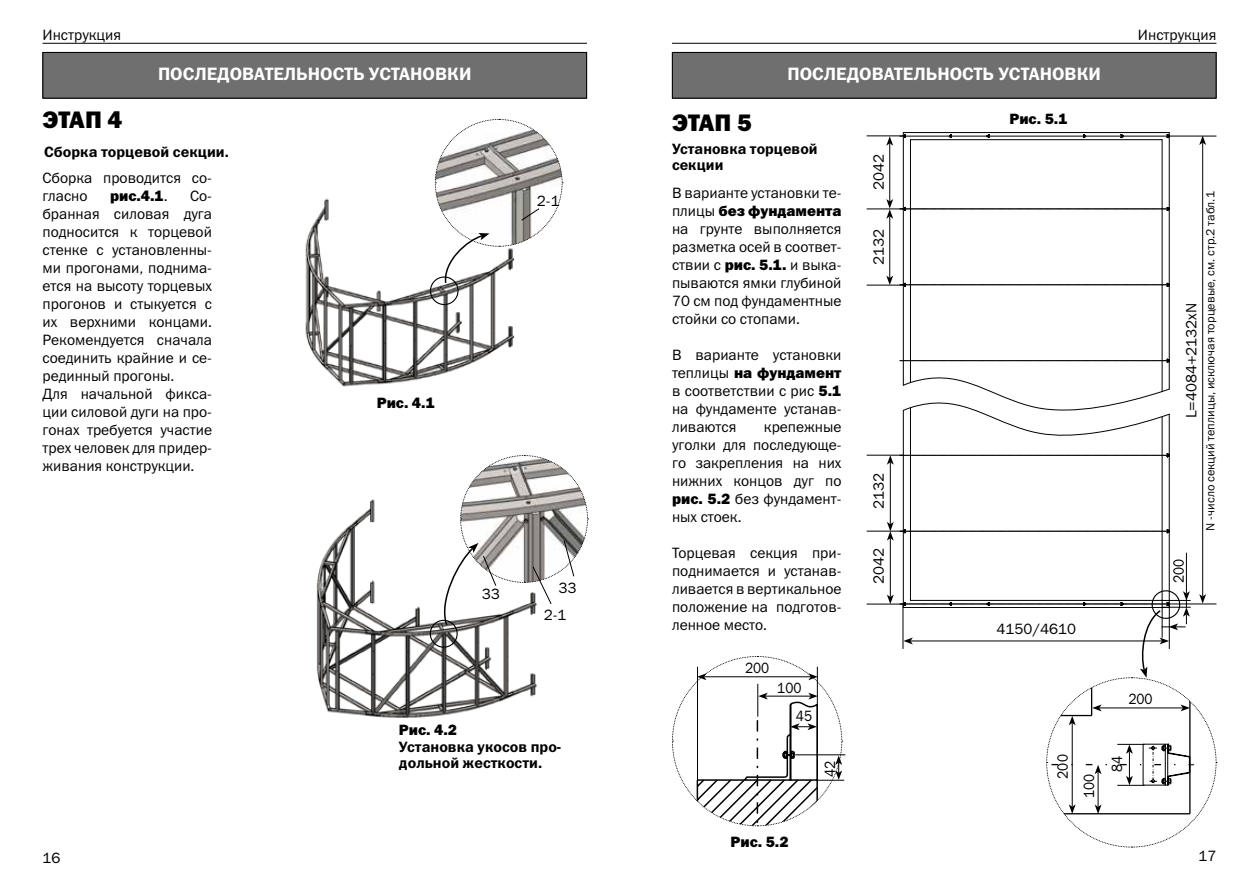
<style>
.page{position:relative;width:1259px;height:893px;background:#fff}
.page>*{position:absolute;margin:0;border:0;box-sizing:border-box;transform-origin:0 0}
.t1{font:24px "Franklin Gothic Heavy C";color:#000}
.t2{font:18px "Franklin Gothic Demi C";color:#fff}
.t3{font:15px/18px "Franklin Gothic Book C";color:#000;text-align:justify}
.t4{font:15px/16.5px "Franklin Gothic Demi C";color:#000}
.t5{font:15px "Franklin Gothic Heavy C";color:#000}
.t6{font:15px "Franklin Gothic Book C";color:#000;scale:.9 1}
.t7{font:12px "Franklin Gothic Book C";color:#000}
.s1{font-family:"Franklin Gothic Book C"}
.s2{font-family:"Franklin Gothic Heavy C"}
</style>
<div class="page">
<hr style="left:43px;top:43px;width:544px;height:1px;background:#000">
<hr style="left:672px;top:43px;width:544px;height:1px;background:#000">
<div style="left:43px;top:52px;width:543px;height:46px;background:#706f6f"></div>
<div style="left:43px;top:52px;width:544px;height:46px;border:1px solid #000"></div>
<div style="left:672px;top:52px;width:544px;height:46px;background:#706f6f"></div>
<div style="left:672px;top:52px;width:544px;height:46px;border:1px solid #000"></div>
<img style="left:316px;top:499px;width:221px;height:219px">
<div style="left:430px;top:620px;width:28px;height:28px;border:1px solid #000;border-radius:50%"></div>
<img style="left:305px;top:198px;width:210px;height:189px">
<div style="left:430px;top:276px;width:28px;height:29px;border:1px solid #000;border-radius:50%"></div>
<svg style="left:434px;top:119px;width:129px;height:166px"></svg>
<svg style="left:438px;top:455px;width:150px;height:172px"></svg>
<hr style="left:1169px;top:133px;width:1px;height:256px;background:#000">
<hr style="left:1161px;top:140px;width:1px;height:251px;background:#000">
<hr style="left:910px;top:140px;width:1px;height:242px;background:#000">
<hr style="left:899px;top:136px;width:270px;height:1px;background:#000">
<hr style="left:903px;top:132px;width:266px;height:1px;background:#000">
<hr style="left:910px;top:139px;width:252px;height:1px;background:#000">
<svg style="left:899px;top:530px;width:270px;height:3px"></svg>
<svg style="left:899px;top:359px;width:271px;height:78px"></svg>
<svg style="left:899px;top:283px;width:271px;height:4px"></svg>
<svg style="left:899px;top:207px;width:271px;height:4px"></svg>
<hr style="left:910px;top:408px;width:1px;height:192px;background:#000">
<hr style="left:903px;top:410px;width:1px;height:197px;background:#000">
<hr style="left:1169px;top:414px;width:1px;height:193px;background:#000">
<hr style="left:1161px;top:417px;width:1px;height:183px;background:#000">
<hr style="left:903px;top:133px;width:1px;height:252px;background:#000">
<svg style="left:899px;top:454px;width:271px;height:4px"></svg>
<svg style="left:1120px;top:134px;width:4px;height:4px"></svg>
<svg style="left:986px;top:134px;width:4px;height:4px"></svg>
<hr style="left:1186px;top:553px;width:1px;height:41px;background:#000">
<hr style="left:866px;top:135px;width:37px;height:1px;background:#000">
<hr style="left:866px;top:455px;width:37px;height:1px;background:#000">
<hr style="left:866px;top:209px;width:37px;height:1px;background:#000">
<hr style="left:866px;top:531px;width:37px;height:1px;background:#000">
<hr style="left:866px;top:285px;width:37px;height:1px;background:#000">
<hr style="left:866px;top:604px;width:37px;height:1px;background:#000">
<hr style="left:889px;top:143px;width:1px;height:58px;background:#000">
<svg style="left:886px;top:136px;width:7px;height:10px"></svg>
<hr style="left:890px;top:462px;width:1px;height:62px;background:#000">
<svg style="left:887px;top:455px;width:6px;height:10px"></svg>
<hr style="left:889px;top:216px;width:1px;height:62px;background:#000">
<svg style="left:886px;top:276px;width:7px;height:9px"></svg>
<svg style="left:886px;top:199px;width:7px;height:20px"></svg>
<hr style="left:890px;top:538px;width:1px;height:59px;background:#000">
<svg style="left:887px;top:595px;width:6px;height:9px"></svg>
<svg style="left:887px;top:522px;width:6px;height:19px"></svg>
<hr style="left:1166px;top:136px;width:50px;height:1px;background:#000">
<hr style="left:1202px;top:143px;width:1px;height:453px;background:#000">
<svg style="left:1199px;top:136px;width:7px;height:9px"></svg>
<div style="left:1151px;top:590px;width:29px;height:29px;border:1px solid #000;border-radius:50%"></div>
<hr style="left:795px;top:754px;width:50px;height:1px;background:#000">
<svg style="left:672px;top:656px;width:172px;height:171px"></svg>
<svg style="left:899px;top:591px;width:318px;height:257px"></svg>
<p class="t3" style="left:43px;top:25px;width:80px">Инструкция</p>
<p class="t3" style="left:1138px;top:25px;width:80px">Инструкция</p>
<h1 class="t1" style="left:43px;top:106px;width:81px">ЭТАП 4</h1>
<p class="t2" style="left:158px;top:64px;width:315px">ПОСЛЕДОВАТЕЛЬНОСТЬ УСТАНОВКИ</p>
<p class="t4" style="left:44px;top:143px;width:186px">Сборка торцевой секции.</p>
<p class="t3" style="left:43px;top:169px;width:171px">Сборка проводится со&shy;гласно</p>
<p class="t3" style="left:43px;top:187px;width:171px;text-align:left;text-indent:148px">Со&shy;бранная силовая дуга подносится к торцевой стенке с установленны&shy;ми прогонами, поднима&shy;ется на высоту торцевых прогонов и стыкуется с их верхними концами.<br>Рекомендуется сначала соединить крайние и се&shy;рединный прогоны.<br>Для начальной фикса&shy;ции силовой дуги на про&shy;гонах требуется участие трех человек для придер&shy;живания конструкции.</p>
<p class="t5" style="left:110px;top:188px;width:59px">рис.4.1<span class="s1">.</span></p>
<p class="t3" style="left:537px;top:192px;width:24px">2-1</p>
<p class="t5" style="left:377px;top:394px;width:60px">Рис. 4.1</p>
<p class="t3" style="left:482px;top:584px;width:19px">33</p>
<p class="t3" style="left:558px;top:579px;width:19px">33</p>
<p class="t3" style="left:544px;top:605px;width:24px">2-1</p>
<p class="t5" style="left:399px;top:721px;width:60px">Рис. 4.2</p>
<p class="t4" style="left:399px;top:738px;width:164px">Установка укосов про&shy;дольной жесткости.</p>
<h1 class="t1" style="left:672px;top:110px;width:81px">ЭТАП 5</h1>
<p class="t2" style="left:787px;top:63px;width:315px">ПОСЛЕДОВАТЕЛЬНОСТЬ УСТАНОВКИ</p>
<p class="t5" style="left:1009px;top:110px;width:60px">Рис. 5.1</p>
<p class="t4" style="left:672px;top:140px;width:147px">Установка торцевой секции</p>
<p class="t3" style="left:672px;top:184px;width:171px">В варианте установки те-</p>
<p class="t5" style="left:672px;top:203px;width:171px"><span class="s1">плицы</span> без фундамента</p>
<p class="t3" style="left:672px;top:220px;width:171px">на грунте выполняется разметка осей в соответ&shy;ствии с <span class="s2">рис. 5.1.</span> и выка&shy;пываются ямки глубиной 70 см под фундаментные стойки со стопами.</p>
<p class="t3" style="left:672px;top:346px;width:171px">В варианте установки</p>
<p class="t5" style="left:672px;top:365px;width:171px"><span class="s1">теплицы</span> на фундамент</p>
<p class="t3" style="left:672px;top:382px;width:171px">в соответствии с рис <span class="s2">5.1 </span>на фундаменте устанав&shy;ливаются</p>
<p class="t3" style="left:672px;top:418px;width:171px;text-indent:92px">крепежные уголки для последующе&shy;го закрепления на них нижних концов дуг по <span class="s2">рис. 5.2</span> без фундамент&shy;ных стоек.</p>
<p class="t3" style="left:672px;top:544px;width:171px">Торцевая секция при&shy;поднимается и устанав&shy;ливается в вертикальное положение на подготов&shy;ленное место.</p>
<p class="t6" style="left:745px;top:660px;width:28px">200</p>
<p class="t6" style="left:777px;top:679px;width:28px">100</p>
<p class="t6" style="left:796px;top:707px;width:20px">45</p>
<p class="t6" style="left:821px;top:777px;width:20px;rotate:-90deg">42</p>
<p class="t5" style="left:730px;top:834px;width:60px">Рис. 5.2</p>
<p class="t3" style="left:869px;top:190px;width:37px;rotate:-90deg">2042</p>
<p class="t3" style="left:869px;top:265px;width:37px;rotate:-90deg">2132</p>
<p class="t3" style="left:869px;top:509px;width:38px;rotate:-90deg">2132</p>
<p class="t3" style="left:869px;top:584px;width:37px;rotate:-90deg">2042</p>
<p class="t3" style="left:996px;top:619px;width:81px">4150/4610</p>
<p class="t6" style="left:1128px;top:690px;width:28px">200</p>
<p class="t6" style="left:1054px;top:779px;width:28px;rotate:-90deg">200</p>
<p class="t6" style="left:1108px;top:772px;width:20px;rotate:-90deg">84</p>
<p class="t6" style="left:1080px;top:798px;width:28px;rotate:-90deg">100</p>
<p class="t3" style="left:1182px;top:418px;width:117px;rotate:-90deg">L=4084+2132хN</p>
<p class="t7" style="left:1203px;top:531px;width:341px;rotate:-90deg">N -число секций теплицы, исключая торцевые, см. стр.2 табл.1</p>
<p class="t6" style="left:1170px;top:583px;width:28px;rotate:-90deg">200</p>
<p class="t3" style="left:43px;top:848px;width:19px">16</p>
<p class="t3" style="left:1198px;top:847px;width:19px">17</p>
</div>
